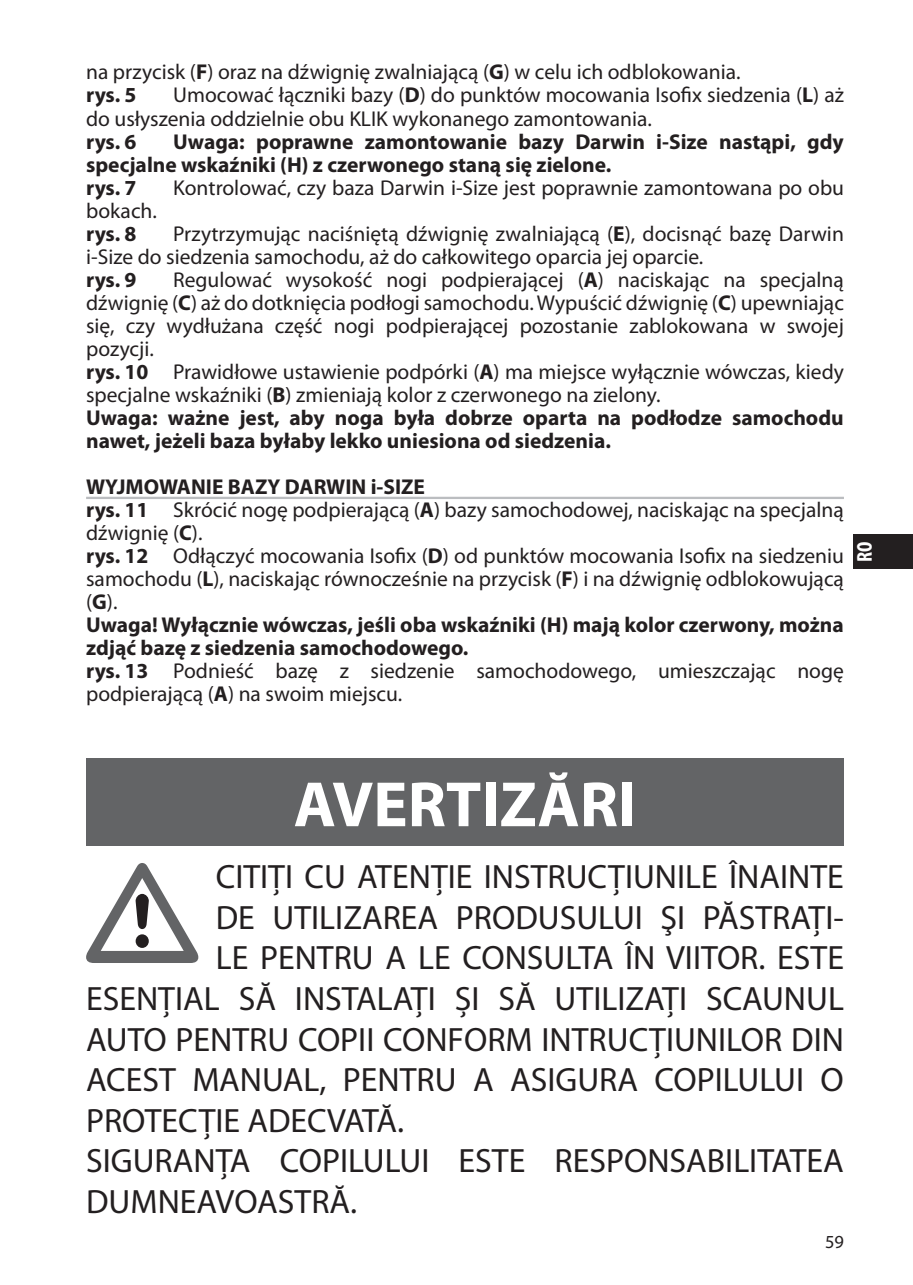
<style>
.page{position:relative;width:913px;height:1285px;background:#fff}
.page>*{position:absolute;margin:0;border:0;box-sizing:border-box;transform-origin:0 0}
.t1{font:700 64.58px "Myriad Pro";color:#fff}
.t2{font:33.77px "Myriad Pro";color:#231f20}
.t3{font:21.53px/23.1px "Myriad Pro";color:#231f20}
.t4{font:700 21.53px/23.1px "Myriad Pro";color:#231f20}
.t5{font:700 condensed 21.53px "Myriad Pro";color:#fff}
.t6{font:18.38px "Myriad Pro";color:#231f20}
.s1{font-weight:700}
</style>
<div class="page">
<div style="left:852px;top:534px;width:61px;height:35px;background:#231f20"></div>
<hr style="left:86px;top:497px;width:758px;height:2px;background:#bbbdc0">
<div style="left:86px;top:758px;width:758px;height:88px;background:#636466"></div>
<svg style="left:86px;top:863px;width:112px;height:100px"></svg>
<p class="t3" style="left:86px;top:62px;width:656px">na przycisk (<span class="s1">F</span>) oraz na dźwignię zwalniającą (<span class="s1">G</span>) w celu ich odblokowania. <span class="s1">rys. 5</span></p>
<p class="t3" style="left:86px;top:85px;width:759px;text-indent:87px">Umocować łączniki bazy (<span class="s1">D</span>) do punktów mocowania Isofix siedzenia (<span class="s1">L</span>) aż do usłyszenia oddzielnie obu KLIK wykonanego zamontowania.</p>
<p class="t4" style="left:86px;top:131px;width:52px">rys. 6</p>
<p class="t4" style="left:86px;top:131px;width:759px;text-indent:87px">Uwaga: poprawne zamontowanie bazy Darwin i-Size nastąpi, gdy specjalne wskaźniki (H) z czerwonego staną się zielone.<br>rys. 7</p>
<p class="t3" style="left:173px;top:177px;width:672px">Kontrolować, czy baza Darwin i-Size jest poprawnie zamontowana po obu</p>
<p class="t3" style="left:86px;top:200px;width:72px">bokach.</p>
<p class="t4" style="left:86px;top:223px;width:52px">rys. 8</p>
<p class="t3" style="left:86px;top:223px;width:759px;text-indent:87px">Przytrzymując naciśniętą dźwignię zwalniającą (<span class="s1">E</span>), docisnąć bazę Darwin i-Size do siedzenia samochodu, aż do całkowitego oparcia jej oparcie.</p>
<p class="t4" style="left:86px;top:269px;width:52px">rys. 9</p>
<p class="t3" style="left:86px;top:269px;width:759px;text-indent:87px">Regulować wysokość nogi podpierającej (<span class="s1">A</span>) naciskając na specjalną dźwignię (<span class="s1">C</span>) aż do dotknięcia podłogi samochodu. Wypuścić dźwignię (<span class="s1">C</span>) upewniając się, czy wydłużana część nogi podpierającej pozostanie zablokowana w swojej pozycji.<br><span class="s1">rys. 10</span> Prawidłowe ustawienie podpórki (<span class="s1">A</span>) ma miejsce wyłącznie wówczas, kiedy specjalne wskaźniki (<span class="s1">B</span>) zmieniają kolor z czerwonego na zielony.<br><span class="s1">Uwaga: ważne jest, aby noga była dobrze oparta na podłodze samochodu nawet, jeżeli baza byłaby lekko uniesiona od siedzenia.</span></p>
<p class="t3" style="left:86px;top:477px;width:759px"><span class="s1">WYJMOWANIE BAZY DARWIN i-SIZE<br>rys. 11</span> Skrócić nogę podpierającą (<span class="s1">A</span>) bazy samochodowej, naciskając na specjalną dźwignię (<span class="s1">C</span>).<br><span class="s1">rys. 12</span> Odłączyć mocowania Isofix (<span class="s1">D</span>) od punktów mocowania Isofix na siedzeniu samochodu (<span class="s1">L</span>), naciskając równocześnie na przycisk (<span class="s1">F</span>) i na dźwignię odblokowującą (<span class="s1">G</span>).<br><span class="s1">Uwaga! Wyłącznie wówczas, jeśli oba wskaźniki (H) mają kolor czerwony, można zdjąć bazę z siedzenia samochodowego.<br>rys. 13</span> Podnieść bazę z siedzenie samochodowego, umieszczając nogę podpierającą (<span class="s1">A</span>) na swoim miejscu.</p>
<p class="t5" style="left:852px;top:562px;width:22px;rotate:-90deg">RO</p>
<h1 class="t1" style="left:294px;top:780px;width:344px">AVERTIZĂRI</h1>
<h2 class="t2" style="left:216px;top:864px;width:629px">CITIŢI CU ATENŢIE INSTRUCŢIUNILE ÎNAINTE</h2>
<h2 class="t2" style="left:216px;top:905px;width:629px">DE UTILIZAREA PRODUSULUI ŞI PĂSTRAŢI-</h2>
<h2 class="t2" style="left:216px;top:945px;width:630px">LE PENTRU A LE CONSULTA ÎN VIITOR. ESTE</h2>
<h2 class="t2" style="left:86px;top:986px;width:759px">ESENȚIAL SĂ INSTALAȚI ȘI SĂ UTILIZAȚI SCAUNUL</h2>
<h2 class="t2" style="left:86px;top:1026px;width:759px">AUTO PENTRU COPII CONFORM INTRUCȚIUNILOR DIN</h2>
<h2 class="t2" style="left:86px;top:1067px;width:759px">ACEST MANUAL, PENTRU A ASIGURA COPILULUI O</h2>
<h2 class="t2" style="left:86px;top:1107px;width:320px">PROTECȚIE ADECVATĂ.</h2>
<h2 class="t2" style="left:86px;top:1148px;width:759px">SIGURANŢA COPILULUI ESTE RESPONSABILITATEA</h2>
<h2 class="t2" style="left:86px;top:1189px;width:273px">DUMNEAVOASTRĂ.</h2>
<p class="t6" style="left:825px;top:1235px;width:20px">59</p>
</div>
